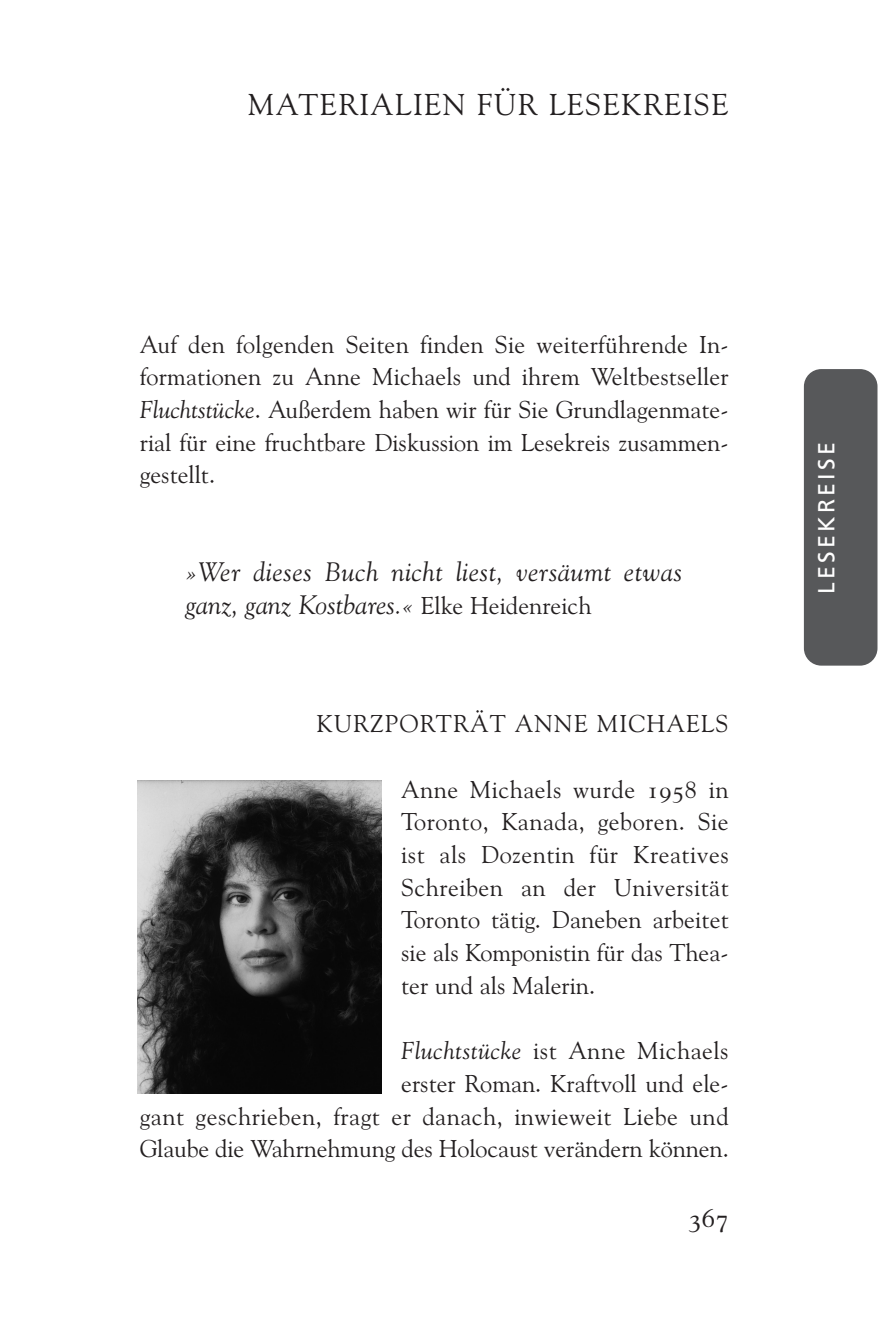
<style>
.page{position:relative;width:878px;height:1335px;background:#fff}
.page>*{position:absolute;margin:0;border:0;box-sizing:border-box;transform-origin:0 0}
.t1{font:30.25px "Goudy Old Style BT";letter-spacing:.05em;color:#231f20}
.t2{font:italic 26.75px/32.8px "Goudy Old Style BT";letter-spacing:.02em;color:#231f20}
.t3{font:26.75px "Goudy SC";color:#231f20}
.t4{font:24.5px/32.8px "Goudy Old Style BT";color:#231f20;text-align:justify}
.t5{font:24.5px "Goudy Old Style BT";letter-spacing:.05em;color:#231f20}
.t6{font:23.25px "Frutiger";letter-spacing:.14em;color:#fff}
.s1{font-style:italic}
.s2{font-style:normal;font-size:24.5px}
.s3{font-family:"Goudy SC"}
</style>
<div class="page">
<svg style="left:137px;top:369px;width:740px;height:725px"></svg>
<p class="t1" style="left:248px;top:93px;width:482px">MATERIALIEN FÜR LESEKREISE</p>
<p class="t4" style="left:140px;top:330px;width:590px">Auf den folgenden Seiten finden Sie weiterführende In&shy;formationen zu Anne Michaels und ihrem Weltbestseller <span class="s1">Fluchtstücke</span>. Außerdem haben wir für Sie Grundlagenmate&shy;rial für eine fruchtbare Diskussion im Lesekreis zusammen&shy;gestellt.</p>
<p class="t2" style="left:186px;top:558px;width:498px">»Wer dieses Buch nicht liest, versäumt etwas ganz, ganz Kostbares.« <span class="s2">Elke Heidenreich</span></p>
<p class="t5" style="left:316px;top:714px;width:413px">KURZPORTRÄT ANNE MICHAELS</p>
<p class="t4" style="left:401px;top:775px;width:329px">Anne Michaels wurde <span class="s3">1958</span> in Toronto, Kanada, geboren. Sie ist als Dozentin für Kreatives Schreiben an der Universität Toronto tätig. Daneben arbeitet sie als Komponistin für das Thea&shy;ter und als Malerin.</p>
<p class="t4" style="left:140px;top:1036px;width:590px;text-align:right"><span class="s1">Fluchtstücke</span> ist Anne Michaels<br>erster Roman. Kraftvoll und ele-<br>gant geschrieben, fragt er danach, inwieweit Liebe und Glaube die Wahrnehmung des Holocaust verändern können.</p>
<p class="t3" style="left:688px;top:1207px;width:42px">367</p>
<p class="t6" style="left:816px;top:594px;width:153px;rotate:-90deg">LESEKREISE</p>
</div>
